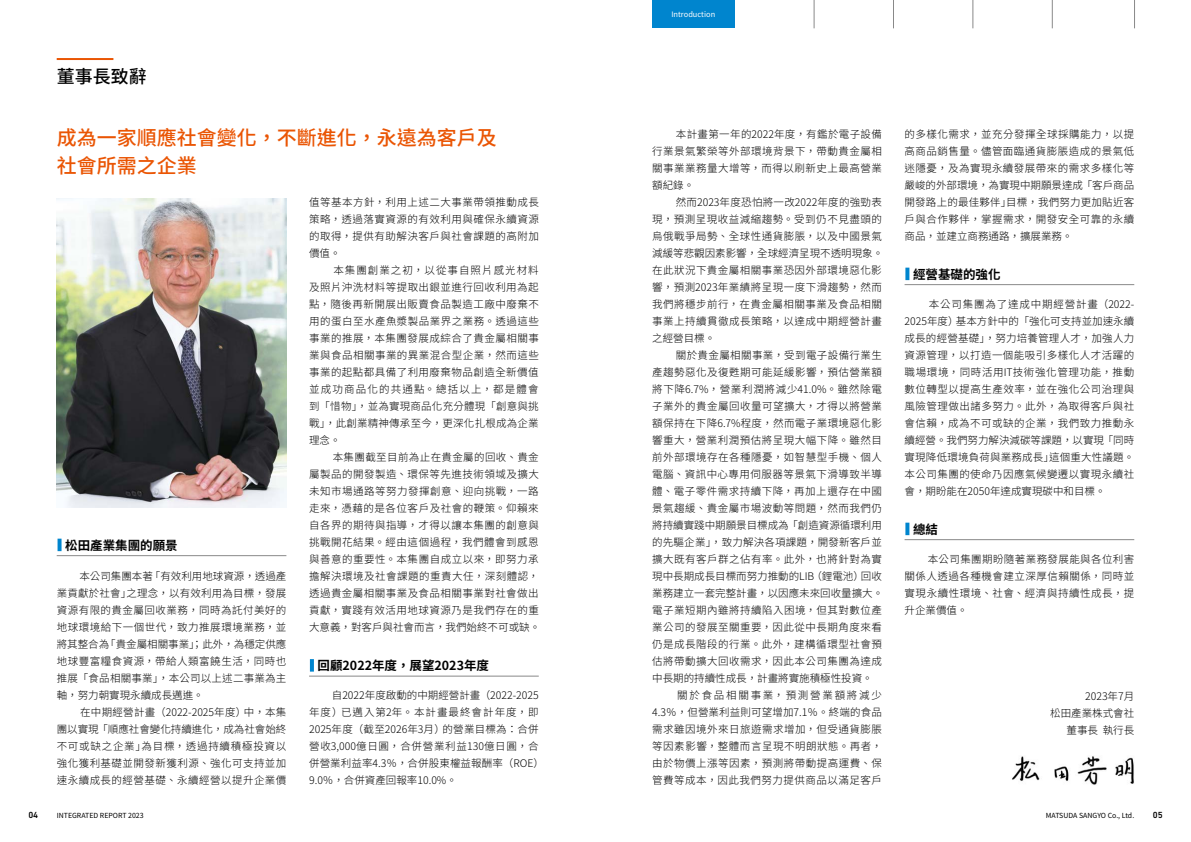
<style>
.page{position:relative;width:1191px;height:842px;background:#fff}
.page>*{position:absolute;margin:0;border:0;box-sizing:border-box;transform-origin:0 0}
.t1{font:500 20px/28px "Noto Sans CJ Ktc";color:#ea5504}
.t2{font:500 18px "Noto Sans CJ Ktc";color:#000}
.t3{font:700 12.5px "Noto Sans CJ Ktc";color:#000}
.t4{font:300 10.5px/17px "Noto Sans CJ Ktc";letter-spacing:.045em;color:#000;text-align:justify}
.t5{font:300 10.5px/17px "Noto Sans CJ Ktc";letter-spacing:.01em;color:#000}
.t6{font:300 10.5px/17px "Noto Sans CJ Ktc";color:#000;text-align:right}
.t7{font:300 10.5px "Noto Sans CJ Ktc";letter-spacing:.07em;color:#000}
.t8{font:300 10.5px "Noto Sans CJ Ktc";letter-spacing:.015em;color:#000}
.t9{font:300 10.5px "Noto Sans CJ Ktc";letter-spacing:.02em;color:#000}
.t10{font:300 10.5px "Noto Sans CJ Ktc";letter-spacing:.165em;color:#000}
.t11{font:500 9px "DIN Next LT Pro";color:#000}
.t12{font:7.5px "Noto Sans CJ Ktc";color:#fff}
.t13{font:7px "Noto Sans CJ Ktc";color:#000}
</style>
<div class="page">
<hr style="left:57px;top:58px;width:56px;height:2px;background:#ea5504">
<svg style="left:58px;top:539px;width:4px;height:12px"></svg>
<hr style="left:57px;top:555px;width:229px;height:1px;background:#898989">
<svg style="left:310px;top:659px;width:4px;height:13px"></svg>
<hr style="left:309px;top:676px;width:230px;height:1px;background:#898989">
<svg style="left:905px;top:268px;width:4px;height:12px"></svg>
<hr style="left:904px;top:284px;width:230px;height:1px;background:#898989">
<svg style="left:905px;top:523px;width:4px;height:12px"></svg>
<hr style="left:904px;top:539px;width:230px;height:1px;background:#898989">
<img style="left:1012px;top:756px;width:122px;height:29px">
<img style="left:57px;top:198px;width:229px;height:309px">
<svg style="left:814px;top:0;width:1px;height:28px"></svg>
<svg style="left:972px;top:0;width:1px;height:28px"></svg>
<svg style="left:1052px;top:0;width:1px;height:28px"></svg>
<svg style="left:1134px;top:0;width:1px;height:28px"></svg>
<svg style="left:893px;top:0;width:1px;height:28px"></svg>
<div style="left:652px;top:0;width:82px;height:28px;background:#0085ce"></div>
<h2 class="t2" style="left:57px;top:67px;width:91px">董事長致辭</h2>
<h1 class="t1" style="left:57px;top:124px;width:441px">成為一家順應社會變化，不斷進化，永遠為客戶及社會所需之企業</h1>
<p class="t3" style="left:65px;top:538px;width:114px">松田產業集團的願景</p>
<p class="t4" style="left:57px;top:568px;width:231px;text-indent:23px">本公司集團本著「有效利用地球資源，透過產業貢獻於社會」之理念，以有效利用為目標，發展資源有限的貴金屬回收業務，同時為託付美好的地球環境給下一個世代，致力推展環境業務，並將其整合為「貴金屬相關事業」；此外，為穩定供應地球豐富糧食資源，帶給人類富饒生活，同時也推展「食品相關事業」，本公司以上述二事業為主軸，努力朝實現永續成長邁進。</p>
<p class="t4" style="left:57px;top:704px;width:231px;text-indent:13px">　在中期經營計畫（2022-2025年度）中，本集團以實現「順應社會變化持續進化，成為社會始終不可或缺之企業」為目標，透過持續積極投資以強化獲利基礎並開發新獲利源、強化可支持並加速永續成長的經營基礎、永續經營以提升企業價</p>
<p class="t4" style="left:309px;top:194px;width:231px">值等基本方針，利用上述二大事業帶領推動成長策略，透過落實資源的有效利用與確保永續資源的取得，提供有助解決客戶與社會課題的高附加價值。</p>
<p class="t4" style="left:309px;top:262px;width:231px;text-indent:13px">　本集團創業之初，以從事自照片感光材料及照片沖洗材料等提取出銀並進行回收利用為起點，隨後再新開展出販賣食品製造工廠中廢棄不用的蛋白至水產魚漿製品業界之業務。透過這些事業的推展，本集團發展成綜合了貴金屬相關事業與食品相關事業的異業混合型企業，然而這些事業的起點都具備了利用廢棄物品創造全新價值並成功商品化的共通點。總括以上，都是體會到「惜物」，並為實現商品化充分體現「創意與挑戰」，此創業精神傳承至今，更深化扎根成為企業理念。</p>
<p class="t4" style="left:309px;top:449px;width:233px;text-align:left;text-indent:13px">　本集團截至目前為止在貴金屬的回收、貴金屬製品的開發製造、環保等先進技術領域及擴大未知市場通路等努力發揮創意、迎向挑戰，一路走來，憑藉的是各位客戶及社會的鞭策。仰賴來自各界的期待與指導，才得以讓本集團的創意與挑戰開花結果。經由這個過程，我們體會到感恩與善意的重要性。本集團自成立以來，即努力承擔解決環境及社會課題的重責大任，深刻體認，透過貴金屬相關事業及食品相關事業對社會做出貢獻，實踐有效活用地球資源乃是我們存在的重大意義，對客戶與社會而言，我們始終不可或缺。</p>
<p class="t3" style="left:317px;top:659px;width:173px">回顧2022年度，展望2023年度</p>
<p class="t5" style="left:309px;top:687px;width:236px;text-indent:23px">自2022年度啟動的中期經營計畫（2022-2025年度）已邁入第2年。本計畫最終會計年度，即<br>2025年度（截至2026年3月）的營業目標為：合併營收3,000億日圓，合併營業利益130億日圓，合併營業利益率4.3％，合併股東權益報酬率（ROE）<br>9.0％，合併資產回報率10.0%。</p>
<p class="t12" style="left:671px;top:10px;width:45px">Introduction</p>
<p class="t4" style="left:652px;top:126px;width:231px;text-indent:13px">　本計畫第一年的2022年度，有鑑於電子設備行業景氣繁榮等外部環境背景下，帶動貴金屬相關事業業務量大增等，而得以刷新史上最高營業額紀錄。</p>
<p class="t4" style="left:652px;top:194px;width:232px;text-align:left;text-indent:13px">　然而2023年度恐怕將一改2022年度的強勁表現，預測呈現收益減縮趨勢。受到仍不見盡頭的烏俄戰爭局勢、全球性通貨膨脹，以及中國景氣減緩等悲觀因素影響，全球經濟呈現不透明現象。在此狀況下貴金屬相關事業恐因外部環境惡化影響，預測2023年業績將呈現一度下滑趨勢，然而我們將穩步前行，在貴金屬相關事業及食品相關事業上持續貫徹成長策略，以達成中期經營計畫之經營目標。</p>
<p class="t4" style="left:665px;top:347px;width:218px">　關於貴金屬相關事業，受到電子設備行業生</p>
<p class="t4" style="left:652px;top:364px;width:231px">產趨勢惡化及復甦期可能延緩影響，預估營業額</p>
<p class="t7" style="left:652px;top:383px;width:231px">將下降6.7%，營業利潤將減少41.0%。雖然除電</p>
<p class="t4" style="left:652px;top:398px;width:231px">子業外的貴金屬回收量可望擴大，才得以將營業</p>
<p class="t4" style="left:652px;top:415px;width:231px">額保持在下降6.7%程度，然而電子業環境惡化影</p>
<p class="t4" style="left:652px;top:432px;width:231px">響重大，營業利潤預估將呈現大幅下降。雖然目</p>
<p class="t4" style="left:652px;top:449px;width:231px">前外部環境存在各種隱憂，如智慧型手機、個人</p>
<p class="t4" style="left:652px;top:466px;width:231px">電腦、資訊中心專用伺服器等景氣下滑導致半導</p>
<p class="t4" style="left:652px;top:483px;width:231px">體、電子零件需求持續下降，再加上還存在中國</p>
<p class="t4" style="left:652px;top:500px;width:231px">景氣趨緩、貴金屬市場波動等問題，然而我們仍</p>
<p class="t6" style="left:652px;top:517px;width:231px">將持續實踐中期願景目標成為「創造資源循環利用</p>
<p class="t9" style="left:652px;top:536px;width:231px">的先驅企業」，致力解決各項課題，開發新客戶並</p>
<p class="t4" style="left:652px;top:551px;width:231px">擴大既有客戶群之佔有率。此外，也將針對為實</p>
<p class="t6" style="left:652px;top:568px;width:231px">現中長期成長目標而努力推動的LIB（鋰電池）回收</p>
<p class="t6" style="left:652px;top:585px;width:232px">業務建立一套完整計畫，以因應未來回收量擴大。</p>
<p class="t4" style="left:652px;top:602px;width:231px">電子業短期內雖將持續陷入困境，但其對數位產</p>
<p class="t4" style="left:652px;top:619px;width:231px">業公司的發展至關重要，因此從中長期角度來看</p>
<p class="t4" style="left:652px;top:636px;width:231px">仍是成長階段的行業。此外，建構循環型社會預</p>
<p class="t4" style="left:652px;top:653px;width:231px">估將帶動擴大回收需求，因此本公司集團為達成</p>
<p class="t6" style="left:652px;top:670px;width:222px">中長期的持續性成長，計畫將實施積極性投資。</p>
<p class="t10" style="left:665px;top:689px;width:218px">　關於食品相關事業，預測營業額將減少</p>
<p class="t8" style="left:652px;top:706px;width:231px">4.3％，但營業利益則可望增加7.1％。終端的食品</p>
<p class="t4" style="left:652px;top:721px;width:231px">需求雖因境外來日旅遊需求增加，但受通貨膨脹</p>
<p class="t4" style="left:652px;top:738px;width:231px">等因素影響，整體而言呈現不明朗狀態。再者，</p>
<p class="t4" style="left:652px;top:755px;width:231px">由於物價上漲等因素，預測將帶動提高運費、保</p>
<p class="t4" style="left:652px;top:772px;width:231px">管費等成本，因此我們努力提供商品以滿足客戶</p>
<p class="t4" style="left:904px;top:126px;width:231px">的多樣化需求，並充分發揮全球採購能力，以提高商品銷售量。儘管面臨通貨膨脹造成的景氣低迷隱憂，及為實現永續發展帶來的需求多樣化等嚴峻的外部環境，為實現中期願景達成「客戶商品開發路上的最佳夥伴」目標，我們努力更加貼近客戶與合作夥伴，掌握需求，開發安全可靠的永續商品，並建立商務通路，擴展業務。</p>
<p class="t3" style="left:913px;top:267px;width:89px">經營基礎的強化</p>
<p class="t4" style="left:904px;top:296px;width:231px;text-indent:13px">　本公司集團為了達成中期經營計畫（2022- 2025年度）基本方針中的「強化可支持並加速永續成長的經營基礎」，努力培養管理人才，加強人力資源管理，以打造一個能吸引多樣化人才活躍的職場環境，同時活用IT技術強化管理功能，推動數位轉型以提高生產效率，並在強化公司治理與風險管理做出諸多努力。此外，為取得客戶與社會信賴，成為不可或缺的企業，我們致力推動永續經營。我們努力解決減碳等課題，以實現「同時實現降低環境負荷與業務成長」這個重大性議題。本公司集團的使命乃因應氣候變遷以實現永續社會，期盼能在2050年達成實現碳中和目標。</p>
<p class="t3" style="left:913px;top:522px;width:26px">總結</p>
<p class="t4" style="left:904px;top:551px;width:231px;text-indent:23px">本公司集團期盼隨著業務發展能與各位利害關係人透過各種機會建立深厚信賴關係，同時並實現永續性環境、社會、經濟與持續性成長，提升企業價值。</p>
<p class="t6" style="left:1050px;top:687px;width:85px">2023年7月<br>松田產業株式會社董事長 執行長</p>
<p class="t11" style="left:28px;top:809px;width:11px">04</p>
<p class="t13" style="left:57px;top:812px;width:88px">INTEGRATED REPORT 2023</p>
<p class="t13" style="left:1045px;top:812px;width:90px">MATSUDA SANGYO Co., Ltd.</p>
<p class="t11" style="left:1152px;top:809px;width:11px">05</p>
</div>
